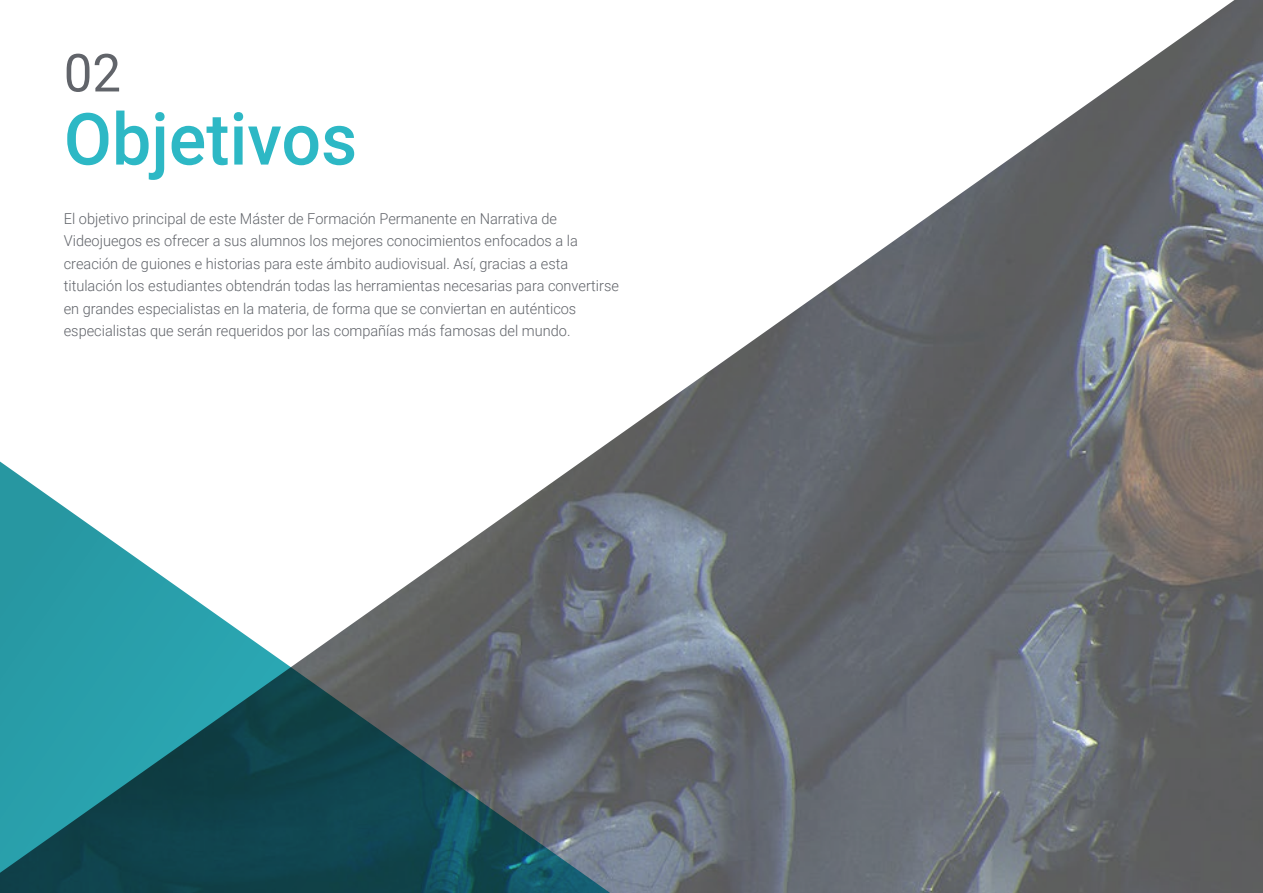
<style>
.page{position:relative;width:1263px;height:893px;background:#fff}
.page>*{position:absolute;margin:0;border:0;box-sizing:border-box;transform-origin:0 0}
.t1{font:500 72px "Roboto";color:#2db8c5}
.t2{font:52.5px "Roboto";color:#61646a}
.t3{font:300 15px/22.5px "Roboto";color:#61646a}
</style>
<div class="page">
<img style="left:604px;top:0;width:659px;height:893px">
<svg style="left:0;top:446px;width:640px;height:447px"></svg>
<h2 class="t2" style="left:64px;top:36px;width:59px">02</h2>
<h1 class="t1" style="left:64px;top:89px;width:295px">Objetivos</h1>
<p class="t3" style="left:64px;top:207px;width:557px">El objetivo principal de este Máster de Formación Permanente en Narrativa de Videojuegos es ofrecer a sus alumnos los mejores conocimientos enfocados a la creación de guiones e historias para este ámbito audiovisual. Así, gracias a esta titulación los estudiantes obtendrán todas las herramientas necesarias para convertirse en grandes especialistas en la materia, de forma que se conviertan en auténticos especialistas que serán requeridos por las compañías más famosas del mundo.</p>
</div>
